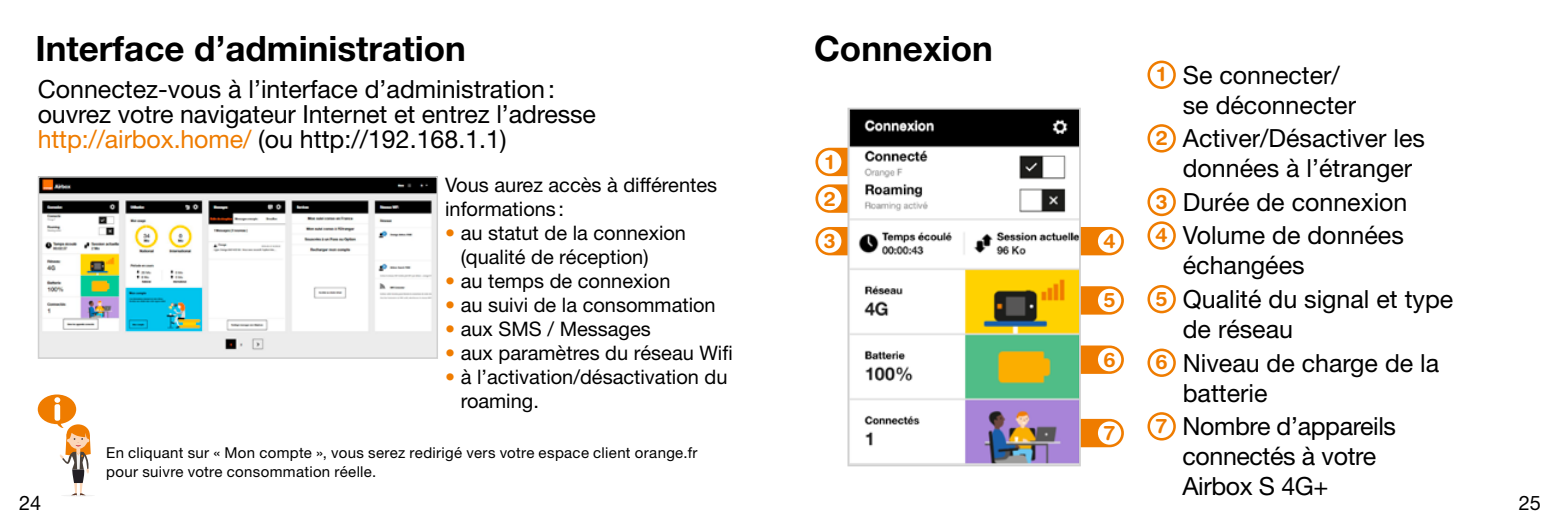
<style>
.page{position:relative;width:1560px;height:532px;background:#fff}
.page>*{position:absolute;margin:0;border:0;box-sizing:border-box;transform-origin:0 0}
.t1{font:700 35px "Helvetica Neue LT";color:#000}
.t2{font:25px/33.5px "Helvetica Neue LT";color:#000}
.t3{font:20px/24px "Helvetica Neue LT";color:#000}
.t4{font:700 20px/36.8px "Helvetica Rounded";color:#ef7c00}
.t5{font:15px/18px "Helvetica Neue LT";letter-spacing:.02em;color:#000}
.s1{font-family:"Helvetica Rounded";font-weight:700;font-size:20px;color:#ef7c00}
.s2{color:#ef7c00}
</style>
<div class="page">
<img style="left:41px;top:179px;width:394px;height:176px">
<div style="left:38px;top:176px;width:400px;height:182px;border:2px solid #d0d0d0"></div>
<hr style="left:61px;top:494px;width:34px;height:2px;background:#f1f1f1;border-radius:50%">
<svg style="left:38px;top:394px;width:53px;height:101px"></svg>
<div style="left:55px;top:404px;width:5px;height:16px;background:#fff;border-radius:2px"></div>
<svg style="left:815px;top:148px;width:62px;height:28px"></svg>
<div style="left:818px;top:150px;width:23px;height:23px;background:#fff;border-radius:50%"></div>
<svg style="left:815px;top:184px;width:62px;height:29px"></svg>
<div style="left:818px;top:187px;width:23px;height:23px;background:#fff;border-radius:50%"></div>
<div style="left:815px;top:227px;width:62px;height:28px;background:#ef7c00;border-radius:14px"></div>
<div style="left:818px;top:229px;width:23px;height:24px;background:#fff;border-radius:50%"></div>
<div style="left:1062px;top:227px;width:61px;height:28px;background:#ef7c00;border-radius:14px"></div>
<div style="left:1097px;top:229px;width:24px;height:24px;background:#fff;border-radius:50%"></div>
<div style="left:1062px;top:286px;width:61px;height:28px;background:#ef7c00;border-radius:14px"></div>
<div style="left:1097px;top:289px;width:24px;height:23px;background:#fff;border-radius:50%"></div>
<div style="left:1062px;top:345px;width:61px;height:29px;background:#ef7c00;border-radius:14px"></div>
<div style="left:1097px;top:348px;width:24px;height:23px;background:#fff;border-radius:50%"></div>
<div style="left:1062px;top:418px;width:61px;height:29px;background:#ef7c00;border-radius:14px"></div>
<div style="left:1097px;top:421px;width:24px;height:23px;background:#fff;border-radius:50%"></div>
<img style="left:850px;top:111px;width:227px;height:352px">
<div style="left:847px;top:108px;width:233px;height:358px;border:2px solid #d0d0d0"></div>
<svg style="left:1147px;top:61px;width:28px;height:28px"></svg>
<div style="left:1149px;top:63px;width:24px;height:23px;background:#fff;border-radius:50%"></div>
<svg style="left:1147px;top:124px;width:28px;height:28px"></svg>
<div style="left:1149px;top:127px;width:24px;height:23px;background:#fff;border-radius:50%"></div>
<svg style="left:1147px;top:188px;width:28px;height:28px"></svg>
<div style="left:1149px;top:190px;width:24px;height:23px;background:#fff;border-radius:50%"></div>
<svg style="left:1147px;top:221px;width:28px;height:29px"></svg>
<div style="left:1149px;top:224px;width:24px;height:23px;background:#fff;border-radius:50%"></div>
<svg style="left:1147px;top:285px;width:28px;height:28px"></svg>
<div style="left:1149px;top:287px;width:24px;height:23px;background:#fff;border-radius:50%"></div>
<svg style="left:1147px;top:348px;width:28px;height:29px"></svg>
<div style="left:1149px;top:351px;width:24px;height:23px;background:#fff;border-radius:50%"></div>
<svg style="left:1147px;top:412px;width:28px;height:28px"></svg>
<div style="left:1149px;top:414px;width:24px;height:24px;background:#fff;border-radius:50%"></div>
<h1 class="t1" style="left:35px;top:26px;width:432px">Interface d’administration</h1>
<h1 class="t1" style="left:814px;top:27px;width:180px">Connexion</h1>
<p class="t2" style="left:1182px;top:59px;width:175px;line-height:30px;text-indent:-25px"><span class="s1">1</span> Se connecter/ se déconnecter</p>
<p class="t2" style="left:1155px;top:123px;width:271px;line-height:30px;text-align:center"><span class="s1">2</span> Activer/Désactiver les données à l’étranger</p>
<p class="t2" style="left:1155px;top:185px;width:253px"><span class="s1">3</span> Durée de connexion<br><span class="s1">4</span> Volume de données</p>
<p class="t2" style="left:1155px;top:248px;width:299px;text-indent:27px">échangées<br><span class="s1">5</span> Qualité du signal et type</p>
<p class="t2" style="left:1155px;top:312px;width:285px;text-indent:27px">de réseau<br><span class="s1">6</span> Niveau de charge de la</p>
<p class="t2" style="left:1155px;top:375px;width:242px;text-indent:27px">batterie<br><span class="s1">7</span> Nombre d’appareils</p>
<p class="t2" style="left:1182px;top:441px;width:195px;line-height:30px">connectés à votre<br>Airbox S 4G+</p>
<p class="t2" style="left:38px;top:76px;width:559px;line-height:25px">Connectez-vous à l’interface d’administration: ouvrez votre navigateur Internet et entrez l’adresse <span class="s2">http://airbox.home/</span> (ou http://192.168.1.1)</p>
<p class="t4" style="left:823px;top:143px;width:13px">1<br>2</p>
<p class="t4" style="left:823px;top:222px;width:13px">3</p>
<p class="t4" style="left:1103px;top:222px;width:14px">4</p>
<p class="t3" style="left:445px;top:172px;width:273px">Vous aurez accès à différentes informations:</p>
<p class="t3" style="left:460px;top:220px;width:227px;text-indent:-16px"><span class="s2">•</span> au statut de la connexion (qualité de réception)</p>
<p class="t3" style="left:445px;top:268px;width:227px"><span class="s2">•</span> au temps de connexion</p>
<p class="t3" style="left:445px;top:292px;width:272px"><span class="s2">•</span> au suivi de la consommation</p>
<p class="t3" style="left:445px;top:316px;width:207px"><span class="s2">•</span> aux SMS / Messages</p>
<p class="t3" style="left:445px;top:340px;width:289px"><span class="s2">•</span> aux paramètres du réseau Wifi</p>
<p class="t3" style="left:460px;top:364px;width:268px;text-indent:-16px"><span class="s2">•</span> à l’activation/désactivation du roaming.</p>
<p class="t4" style="left:1103px;top:281px;width:13px">5</p>
<p class="t4" style="left:1103px;top:341px;width:14px">6</p>
<p class="t4" style="left:1103px;top:414px;width:13px">7</p>
<p class="t5" style="left:106px;top:444px;width:592px">En cliquant sur « Mon compte », vous serez redirigé vers votre espace client orange.fr pour suivre votre consommation réelle.</p>
<p class="t3" style="left:19px;top:490px;width:24px">24</p>
<p class="t3" style="left:1518px;top:490px;width:24px">25</p>
</div>
